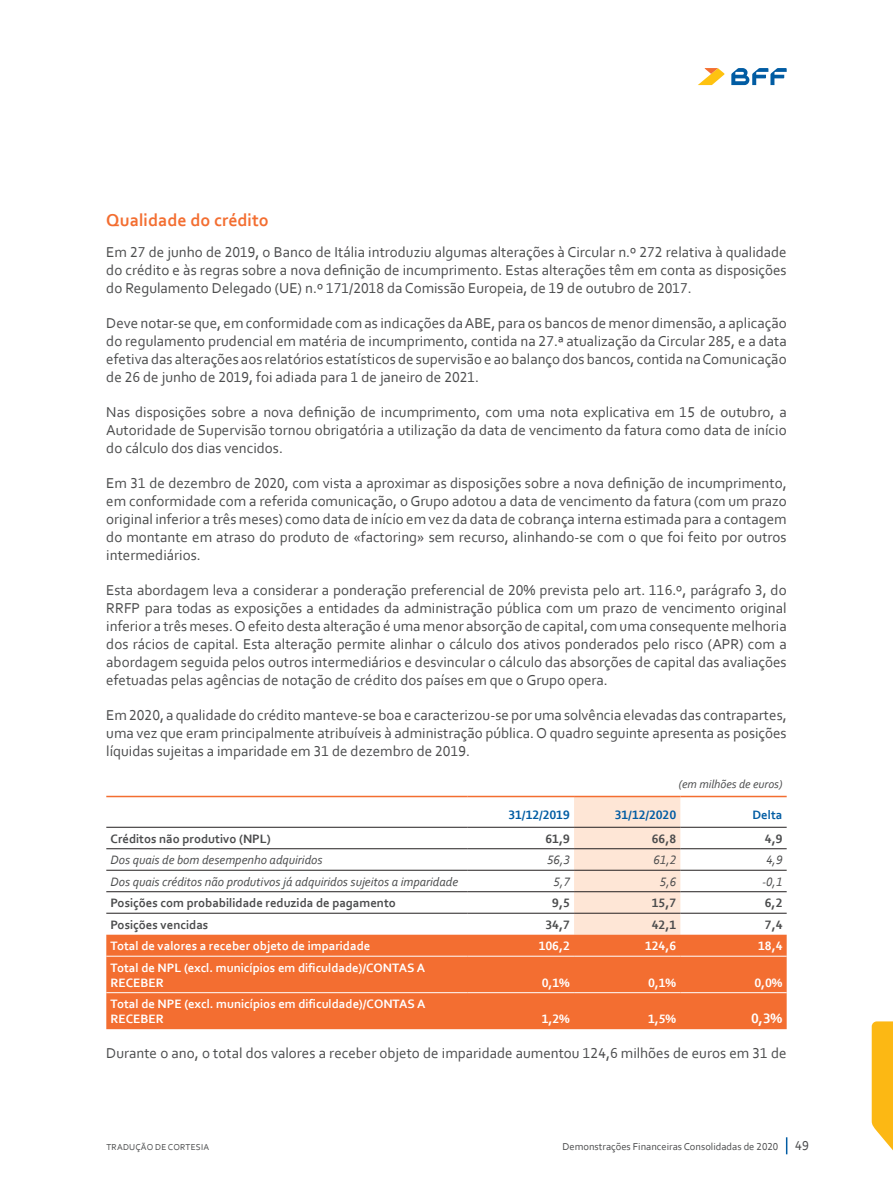
<style>
.page{position:relative;width:893px;height:1191px;background:#fff}
.page>*{position:absolute;margin:0;border:0;box-sizing:border-box;transform-origin:0 0}
.Titolo_05B_-_Arancio{font:700 18px "Corbel";color:#f36e31}
.TESTO{font:15px/18px "Corbel";color:#4b4c4d;text-align:justify}
.TESTO_NO_SPAZIO{font:15px/18px "Corbel";color:#4b4c4d;text-align:justify}
.TOTALE_2020{font:700 14.25px "Corbel";color:#fff}
.t1{font:13.5px "Corbel";color:#4b4c4d}
.TOTALE_2020-2{font:700 12.75px/15px "Corbel";color:#fff}
.TESTO_TAB{font:700 12.75px "Corbel";color:#4b4c4d}
.TESTO_TAB-2{font:italic 12.75px "Corbel";color:#4b4c4d}
.TESTINA{font:700 12.75px "Corbel";color:#015ca3}
.MIGLIAIA_DI_EURO{font:italic 12px "Corbel";color:#4b4c4d}
.t2{font:10.5px "Corbel";color:#4b4c4d}
.t3{font:9px "Corbel";letter-spacing:.02em;color:#4b4c4d}
</style>
<div class="page">
<svg style="left:872px;top:1021px;width:21px;height:130px;background:#fcbf2d"></svg>
<svg style="left:786px;top:1137px;width:1px;height:17px"></svg>
<svg style="left:731px;top:68px;width:56px;height:17px"></svg>
<svg style="left:698px;top:68px;width:26px;height:17px"></svg>
<div style="left:574px;top:797px;width:106px;height:137px;background:#fee6d6"></div>
<div style="left:106px;top:934px;width:681px;height:95px;background:#f36e31"></div>
<hr style="left:106px;top:848px;width:362px;height:1px;background:#231f20">
<hr style="left:468px;top:848px;width:106px;height:1px;background:#231f20">
<hr style="left:574px;top:848px;width:106px;height:1px;background:#231f20">
<hr style="left:680px;top:848px;width:107px;height:1px;background:#231f20">
<hr style="left:106px;top:870px;width:362px;height:1px;background:#231f20">
<hr style="left:468px;top:870px;width:106px;height:1px;background:#231f20">
<hr style="left:574px;top:870px;width:106px;height:1px;background:#231f20">
<hr style="left:680px;top:870px;width:107px;height:1px;background:#231f20">
<hr style="left:106px;top:891px;width:362px;height:1px;background:#231f20">
<hr style="left:468px;top:891px;width:106px;height:1px;background:#231f20">
<hr style="left:574px;top:891px;width:106px;height:1px;background:#231f20">
<hr style="left:680px;top:891px;width:107px;height:1px;background:#231f20">
<hr style="left:106px;top:913px;width:362px;height:1px;background:#231f20">
<hr style="left:468px;top:913px;width:106px;height:1px;background:#231f20">
<hr style="left:574px;top:913px;width:106px;height:1px;background:#231f20">
<hr style="left:680px;top:913px;width:107px;height:1px;background:#231f20">
<hr style="left:106px;top:795px;width:362px;height:2px;background:#f36e31">
<hr style="left:468px;top:795px;width:106px;height:2px;background:#f36e31">
<hr style="left:574px;top:795px;width:106px;height:2px;background:#f36e31">
<hr style="left:680px;top:795px;width:107px;height:2px;background:#f36e31">
<hr style="left:106px;top:827px;width:362px;height:1px;background:#231f20">
<hr style="left:468px;top:827px;width:106px;height:1px;background:#231f20">
<hr style="left:574px;top:827px;width:106px;height:1px;background:#231f20">
<hr style="left:680px;top:827px;width:107px;height:1px;background:#231f20">
<hr style="left:106px;top:992px;width:362px;height:1px;background:#fff">
<hr style="left:468px;top:992px;width:106px;height:1px;background:#fff">
<hr style="left:574px;top:992px;width:106px;height:1px;background:#fff">
<hr style="left:680px;top:992px;width:107px;height:1px;background:#fff">
<hr style="left:106px;top:955px;width:362px;height:1px;background:#fff">
<hr style="left:468px;top:955px;width:106px;height:1px;background:#fff">
<hr style="left:574px;top:955px;width:106px;height:1px;background:#fff">
<hr style="left:680px;top:955px;width:107px;height:1px;background:#fff">
<p class="Titolo_05B_-_Arancio" style="left:106px;top:209px;width:164px">Qualidade do crédito</p>
<p class="TESTO_NO_SPAZIO" style="left:106px;top:242px;width:682px">Em 27 de junho de 2019, o Banco de Itália introduziu algumas alterações à Circular n.º 272 relativa à qualidade do crédito e às regras sobre a nova definição de incumprimento. Estas alterações têm em conta as disposições do Regulamento Delegado (UE) n.º 171/2018 da Comissão Europeia, de 19 de outubro de 2017.</p>
<p class="TESTO" style="left:106px;top:313px;width:682px">Deve notar-se que, em conformidade com as indicações da ABE, para os bancos de menor dimensão, a aplicação do regulamento prudencial em matéria de incumprimento, contida na 27.ª atualização da Circular 285, e a data efetiva das alterações aos relatórios estatísticos de supervisão e ao balanço dos bancos, contida na Comunicação de 26 de junho de 2019, foi adiada para 1 de janeiro de 2021.</p>
<p class="TESTO" style="left:106px;top:402px;width:682px">Nas disposições sobre a nova definição de incumprimento, com uma nota explicativa em 15 de outubro, a Autoridade de Supervisão tornou obrigatória a utilização da data de vencimento da fatura como data de início do cálculo dos dias vencidos.</p>
<p class="TESTO" style="left:106px;top:473px;width:682px">Em 31 de dezembro de 2020, com vista a aproximar as disposições sobre a nova definição de incumprimento, em conformidade com a referida comunicação, o Grupo adotou a data de vencimento da fatura (com um prazo original inferior a três meses) como data de início em vez da data de cobrança interna estimada para a contagem do montante em atraso do produto de «factoring» sem recurso, alinhando-se com o que foi feito por outros intermediários.</p>
<p class="TESTO" style="left:106px;top:580px;width:682px">Esta abordagem leva a considerar a ponderação preferencial de 20% prevista pelo art. 116.º, parágrafo 3, do RRFP para todas as exposições a entidades da administração pública com um prazo de vencimento original inferior a três meses. O efeito desta alteração é uma menor absorção de capital, com uma consequente melhoria dos rácios de capital. Esta alteração permite alinhar o cálculo dos ativos ponderados pelo risco (APR) com a abordagem seguida pelos outros intermediários e desvincular o cálculo das absorções de capital das avaliações efetuadas pelas agências de notação de crédito dos países em que o Grupo opera.</p>
<p class="TESTO" style="left:106px;top:705px;width:682px">Em 2020, a qualidade do crédito manteve-se boa e caracterizou-se por uma solvência elevadas das contrapartes, uma vez que eram principalmente atribuíveis à administração pública. O quadro seguinte apresenta as posições líquidas sujeitas a imparidade em 31 de dezembro de 2019.</p>
<p class="MIGLIAIA_DI_EURO" style="left:679px;top:776px;width:105px">(em milhões de euros)</p>
<p class="TESTINA" style="left:508px;top:806px;width:63px">31/12/2019</p>
<p class="TESTINA" style="left:615px;top:806px;width:63px">31/12/2020</p>
<p class="TESTINA" style="left:752px;top:806px;width:31px">Delta</p>
<p class="TESTO_TAB" style="left:111px;top:830px;width:162px">Créditos não produtivo (NPL)</p>
<p class="TESTO_TAB" style="left:546px;top:830px;width:26px">61,9</p>
<p class="TESTO_TAB" style="left:652px;top:830px;width:26px">66,8</p>
<p class="TESTO_TAB" style="left:765px;top:830px;width:19px">4,9</p>
<p class="TESTO_TAB-2" style="left:111px;top:852px;width:213px">Dos quais de bom desempenho adquiridos</p>
<p class="TESTO_TAB-2" style="left:547px;top:852px;width:24px">56,3</p>
<p class="TESTO_TAB-2" style="left:653px;top:852px;width:24px">61,2</p>
<p class="TESTO_TAB-2" style="left:766px;top:852px;width:18px">4,9</p>
<p class="TESTO_TAB-2" style="left:111px;top:873px;width:349px">Dos quais créditos não produtivos já adquiridos sujeitos a imparidade</p>
<p class="TESTO_TAB-2" style="left:554px;top:873px;width:18px">5,7</p>
<p class="TESTO_TAB-2" style="left:660px;top:873px;width:18px">5,6</p>
<p class="TESTO_TAB-2" style="left:762px;top:873px;width:22px">-0,1</p>
<p class="TESTO_TAB" style="left:111px;top:895px;width:287px">Posições com probabilidade reduzida de pagamento</p>
<p class="TESTO_TAB" style="left:552px;top:895px;width:19px">9,5</p>
<p class="TESTO_TAB" style="left:652px;top:895px;width:26px">15,7</p>
<p class="TESTO_TAB" style="left:765px;top:895px;width:19px">6,2</p>
<p class="TESTO_TAB" style="left:111px;top:916px;width:99px">Posições vencidas</p>
<p class="TESTO_TAB" style="left:546px;top:916px;width:26px">34,7</p>
<p class="TESTO_TAB" style="left:652px;top:916px;width:26px">42,1</p>
<p class="TESTO_TAB" style="left:765px;top:916px;width:19px">7,4</p>
<p class="TOTALE_2020-2" style="left:111px;top:938px;width:261px">Total de valores a receber objeto de imparidade</p>
<p class="TOTALE_2020-2" style="left:539px;top:938px;width:32px">106,2</p>
<p class="TOTALE_2020-2" style="left:645px;top:938px;width:32px">124,6</p>
<p class="TOTALE_2020-2" style="left:758px;top:938px;width:26px">18,4</p>
<p class="TOTALE_2020-2" style="left:111px;top:959px;width:316px">Total de NPL (excl. municípios em dificuldade)/CONTAS A<br>RECEBER</p>
<p class="TOTALE_2020-2" style="left:542px;top:974px;width:30px">0,1%</p>
<p class="TOTALE_2020-2" style="left:648px;top:974px;width:30px">0,1%</p>
<p class="TOTALE_2020-2" style="left:754px;top:974px;width:30px">0,0%</p>
<p class="TOTALE_2020-2" style="left:111px;top:996px;width:316px">Total de NPE (excl. municípios em dificuldade)/CONTAS A<br>RECEBER</p>
<p class="TOTALE_2020-2" style="left:542px;top:1011px;width:30px">1,2%</p>
<p class="TOTALE_2020-2" style="left:648px;top:1011px;width:30px">1,5%</p>
<p class="TOTALE_2020" style="left:751px;top:1009px;width:33px">0,3%</p>
<p class="TESTO" style="left:106px;top:1043px;width:682px">Durante o ano, o total dos valores a receber objeto de imparidade aumentou 124,6 milhões de euros em 31 de</p>
<p class="t3" style="left:106px;top:1141px;width:104px">TRADUÇÃO DE CORTESIA</p>
<p class="t2" style="left:562px;top:1140px;width:217px">Demonstrações Financeiras Consolidadas de 2020</p>
<p class="t1" style="left:795px;top:1137px;width:15px">49</p>
</div>
